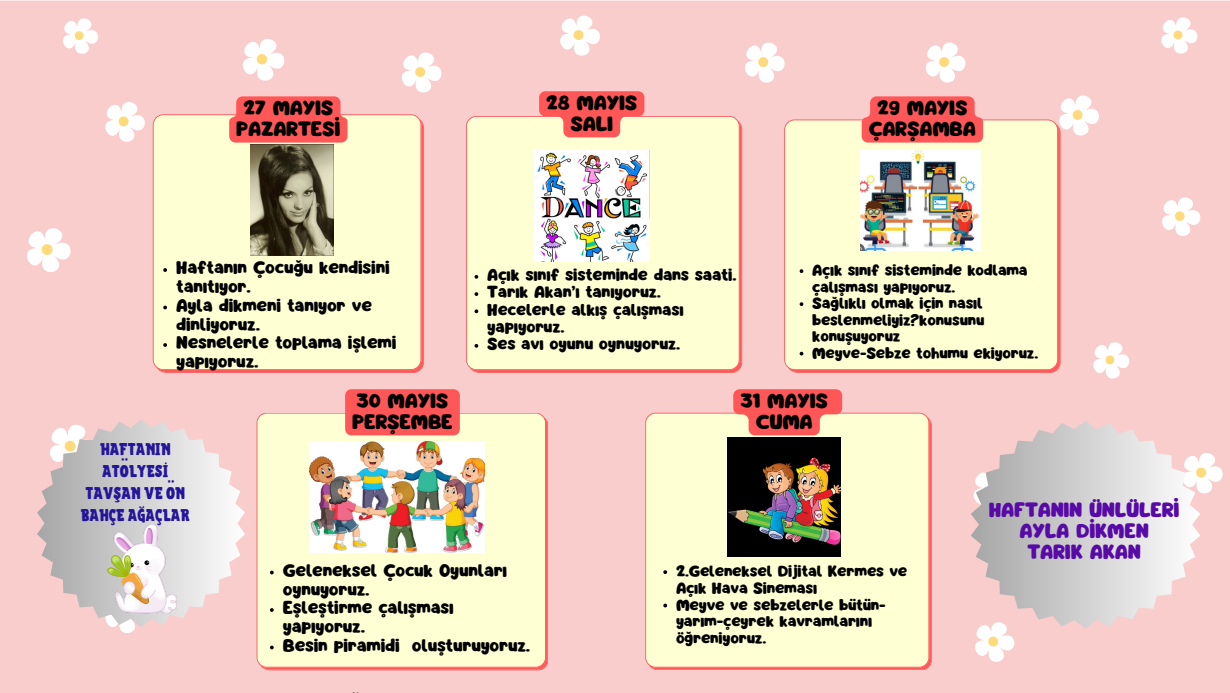
<style>
.page{position:relative;width:1230px;height:693px;background:#fff}
.page>*{position:absolute;margin:0;border:0;box-sizing:border-box;transform-origin:0 0}
.t1{font:18px/21px "Mango";letter-spacing:-.01em;color:#000;text-align:center}
.t2{font:18px/21px "Mango";letter-spacing:-.01em;color:#580aa6;text-align:center}
.t3{font:16px/18.8px "Mango";letter-spacing:-.01em;color:#000}
.t4{font:16px/21.8px "Brought";color:#241599;text-align:center}
.t5{font:15px/17.2px "Mango";letter-spacing:-.01em;color:#000}
.t6{font:14.2px/16.7px "Mango";letter-spacing:-.01em;color:#000}
.t7{font:14px/16.5px "Mango";letter-spacing:-.01em;color:#000}
</style>
<div class="page">
<div style="left:0;top:1px;width:1230px;height:692px;background:#f8cdcc"></div>
<svg style="left:963px;top:611px;width:58px;height:59px"></svg>
<svg style="left:962px;top:458px;width:9px;height:61px"></svg>
<svg style="left:1083px;top:332px;width:53px;height:54px"></svg>
<svg style="left:1048px;top:85px;width:58px;height:59px"></svg>
<div style="left:153px;top:114px;width:271px;height:259px;background:#feffd3"></div>
<svg style="left:231px;top:27px;width:61px;height:63px"></svg>
<svg style="left:1151px;top:187px;width:56px;height:57px"></svg>
<svg style="left:53px;top:9px;width:51px;height:52px"></svg>
<svg style="left:37px;top:413px;width:65px;height:6px"></svg>
<svg style="left:94px;top:627px;width:59px;height:15px"></svg>
<svg style="left:1200px;top:442px;width:30px;height:60px"></svg>
<svg style="left:14px;top:216px;width:64px;height:65px"></svg>
<div style="left:466px;top:116px;width:276px;height:257px;background:#feffd3"></div>
<div style="left:784px;top:119px;width:277px;height:254px;background:#feffd3"></div>
<div style="left:257px;top:413px;width:291px;height:257px;background:#feffd3"></div>
<div style="left:645px;top:413px;width:287px;height:257px;background:#feffd3"></div>
<svg style="left:94px;top:91px;width:58px;height:59px"></svg>
<svg style="left:390px;top:42px;width:59px;height:59px"></svg>
<svg style="left:1151px;top:7px;width:53px;height:54px"></svg>
<svg style="left:733px;top:32px;width:59px;height:59px"></svg>
<svg style="left:548px;top:5px;width:59px;height:59px"></svg>
<img style="left:534px;top:150px;width:115px;height:111px">
<svg style="left:971px;top:421px;width:229px;height:208px"></svg>
<svg style="left:37px;top:419px;width:208px;height:208px"></svg>
<svg style="left:270px;top:571px;width:4px;height:3px"></svg>
<svg style="left:270px;top:608px;width:4px;height:4px"></svg>
<svg style="left:270px;top:646px;width:4px;height:3px"></svg>
<img style="left:309px;top:442px;width:176px;height:110px">
<img style="left:728px;top:437px;width:112px;height:120px">
<img style="left:106px;top:525px;width:70px;height:88px">
<svg style="left:800px;top:269px;width:3px;height:4px"></svg>
<svg style="left:800px;top:302px;width:3px;height:4px"></svg>
<svg style="left:800px;top:352px;width:3px;height:4px"></svg>
<img style="left:861px;top:150px;width:120px;height:101px">
<img style="left:251px;top:144px;width:82px;height:111px">
<svg style="left:475px;top:275px;width:3px;height:4px"></svg>
<svg style="left:475px;top:292px;width:3px;height:4px"></svg>
<svg style="left:475px;top:309px;width:3px;height:4px"></svg>
<svg style="left:475px;top:344px;width:3px;height:4px"></svg>
<svg style="left:229px;top:96px;width:119px;height:47px"></svg>
<svg style="left:539px;top:91px;width:105px;height:46px"></svg>
<svg style="left:163px;top:268px;width:4px;height:4px"></svg>
<svg style="left:163px;top:306px;width:4px;height:3px"></svg>
<svg style="left:163px;top:343px;width:4px;height:4px"></svg>
<svg style="left:862px;top:32px;width:121px;height:111px"></svg>
<div style="left:345px;top:389px;width:115px;height:46px;background:#ff5757"></div>
<svg style="left:733px;top:389px;width:109px;height:46px"></svg>
<svg style="left:663px;top:570px;width:4px;height:4px"></svg>
<svg style="left:663px;top:604px;width:4px;height:3px"></svg>
<p class="t1" style="left:236px;top:98px;width:106px">27 MAYIS<br>PAZARTESİ</p>
<p class="t1" style="left:546px;top:93px;width:93px">28 MAYIS<br>SALI</p>
<p class="t3" style="left:176px;top:259px;width:215px">Haftanın Çocuğu kendisini tanıtıyor.</p>
<p class="t3" style="left:176px;top:297px;width:197px">Ayla dikmeni tanıyor ve dinliyoruz.</p>
<p class="t3" style="left:176px;top:334px;width:222px">Nesnelerle toplama işlemi yapıyoruz.</p>
<p class="t5" style="left:487px;top:267px;width:251px">Açık sınıf sisteminde dans saati.</p>
<p class="t5" style="left:487px;top:284px;width:175px">Tarık Akan’ı tanıyoruz.</p>
<p class="t5" style="left:487px;top:302px;width:198px">Hecelerle alkış çalışması yapıyoruz.</p>
<p class="t5" style="left:487px;top:336px;width:195px">Ses avı oyunu oynuyoruz.</p>
<p class="t1" style="left:869px;top:98px;width:109px">29 MAYIS<br>ÇARŞAMBA</p>
<p class="t7" style="left:812px;top:263px;width:217px">Açık sınıf sisteminde kodlama çalışması yapıyoruz.</p>
<p class="t7" style="left:812px;top:296px;width:174px">Sağlıklı olmak için nasıl beslenmeliyiz?konusunu konuşuyoruz</p>
<h1 class="t7" style="left:812px;top:345px;width:228px">Meyve-Sebze tohumu ekiyoruz.</h1>
<p class="t4" style="left:81px;top:438px;width:111px">HAFTANIN<br>ATÖLYESİ<br>TAVŞAN VE ÖN<br>BAHÇE AĞAÇLAR</p>
<p class="t1" style="left:352px;top:391px;width:102px;text-align:left">30 MAYIS<br>PERŞEMBE</p>
<p class="t1" style="left:740px;top:391px;width:89px">31 MAYIS<br>CUMA</p>
<p class="t3" style="left:283px;top:562px;width:226px">Geleneksel Çocuk Oyunları oynuyoruz.</p>
<p class="t3" style="left:283px;top:599px;width:172px">Eşleştirme çalışması yapıyoruz.</p>
<p class="t3" style="left:283px;top:637px;width:249px">Besin piramidi oluşturuyoruz.</p>
<p class="t6" style="left:676px;top:564px;width:233px">2.Geleneksel Dijital Kermes ve<br>Açık Hava Sineması</p>
<p class="t6" style="left:676px;top:597px;width:211px">Meyve ve sebzelerle bütün&shy;yarım-çeyrek kavramlarını öğreniyoruz.</p>
<p class="t2" style="left:989px;top:500px;width:192px">HAFTANIN ÜNLÜLERİ<br>AYLA DİKMEN<br>TARIK AKAN</p>
</div>
